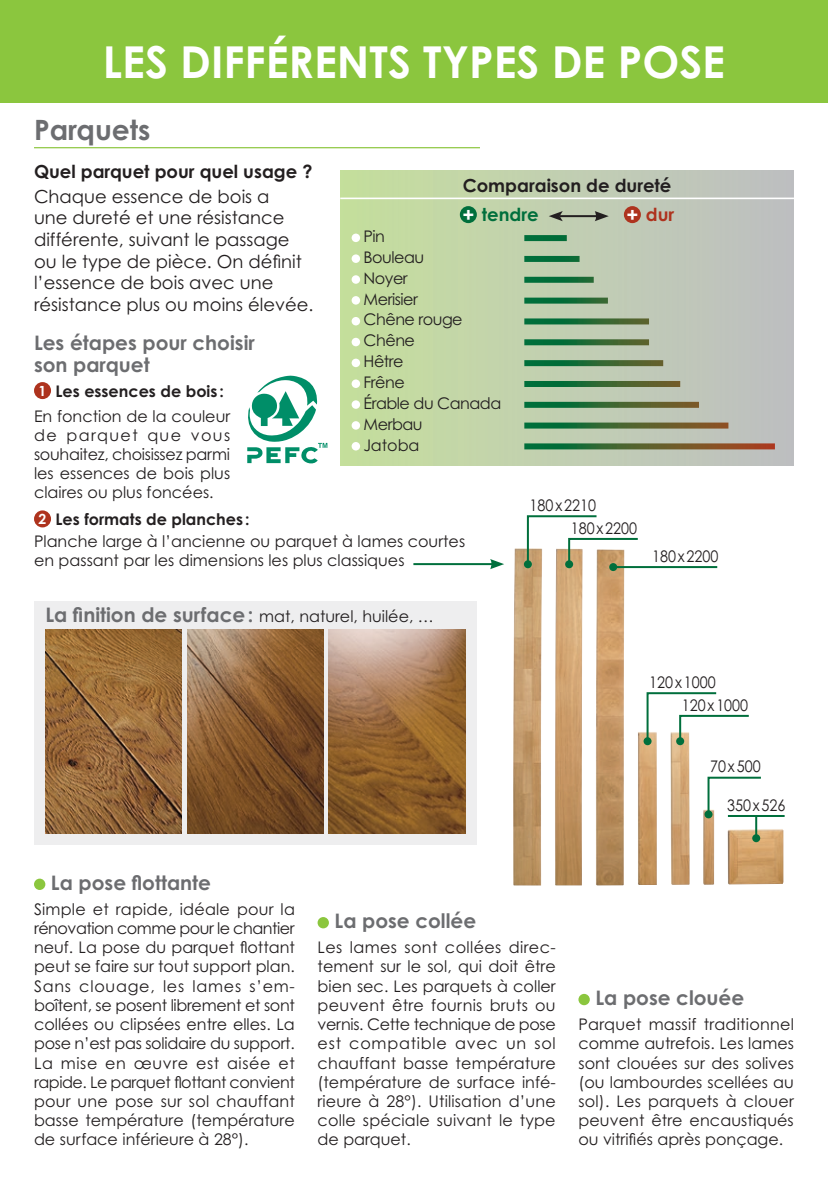
<style>
.page{position:relative;width:828px;height:1191px;background:#fff}
.page>*{position:absolute;margin:0;border:0;box-sizing:border-box;transform-origin:0 0}
.t1{font:700 44px "Century Gothic Std";color:#fff}
.t2{font:700 28px "Century Gothic Std";color:#6c6d70}
.t3{font:700 20px/22px "Century Gothic Std";color:#6c6d70}
.t4{font:18px/21.6px "Century Gothic Std";color:#231f20}
.t5{font:700 18px/29.4px "Century Gothic Std";color:#231f20}
.t6{font:700 18px "Century Gothic Std";color:#ae331e}
.t7{font:16px/19.2px "Century Gothic Std";color:#231f20;text-align:justify}
.t8{font:16px/20.8px "Century Gothic Std";letter-spacing:-.03em;color:#231f20}
.t9{font:16px "Century Gothic Std";color:#231f20;scale:.9 1}
.s1{font-size:20px;color:#fff}
.s2{color:#006f3c}
.s3{font-weight:700;font-size:14px;color:#fff}
.s4{font-weight:700}
.s5{font-weight:400;font-size:16px;color:#231f20}
</style>
<div class="page">
<div style="left:0;top:0;width:828px;height:102px;background:#8bc63e"></div>
<div style="left:34px;top:382px;width:17px;height:17px;background:#ae331e;border-radius:50%"></div>
<div style="left:34px;top:510px;width:17px;height:17px;background:#ae331e;border-radius:50%"></div>
<hr style="left:413px;top:563px;width:80px;height:2px;background:#006f3c">
<svg style="left:490px;top:559px;width:14px;height:10px"></svg>
<hr style="left:34px;top:147px;width:446px;height:1px;background:#8bc63e">
<div style="left:340px;top:170px;width:454px;height:295px;background:linear-gradient(to right,#c5df9d,#bdbec2)"></div>
<hr style="left:340px;top:198px;width:454px;height:1px;background:#fff">
<div style="left:460px;top:206px;width:17px;height:17px;background:#006f3c;border-radius:50%"></div>
<hr style="left:559px;top:215px;width:39px;height:2px;background:#231f20">
<svg style="left:549px;top:211px;width:14px;height:10px"></svg>
<svg style="left:595px;top:211px;width:14px;height:10px"></svg>
<div style="left:624px;top:206px;width:17px;height:17px;background:#ae331e;border-radius:50%"></div>
<div style="left:351px;top:234px;width:9px;height:8px;background:#fff;border-radius:50%"></div>
<div style="left:524px;top:235px;width:43px;height:6px;background:#006d38"></div>
<div style="left:351px;top:254px;width:9px;height:9px;background:#fff;border-radius:50%"></div>
<div style="left:524px;top:256px;width:55px;height:6px;background:#006d38"></div>
<div style="left:351px;top:275px;width:9px;height:9px;background:#fff;border-radius:50%"></div>
<svg style="left:524px;top:277px;width:70px;height:6px"></svg>
<div style="left:351px;top:296px;width:9px;height:9px;background:#fff;border-radius:50%"></div>
<svg style="left:524px;top:298px;width:84px;height:6px"></svg>
<div style="left:351px;top:317px;width:9px;height:8px;background:#fff;border-radius:50%"></div>
<svg style="left:524px;top:318px;width:125px;height:6px"></svg>
<div style="left:351px;top:338px;width:9px;height:8px;background:#fff;border-radius:50%"></div>
<svg style="left:524px;top:339px;width:125px;height:6px"></svg>
<div style="left:351px;top:359px;width:9px;height:8px;background:#fff;border-radius:50%"></div>
<svg style="left:524px;top:360px;width:139px;height:6px"></svg>
<div style="left:351px;top:379px;width:9px;height:9px;background:#fff;border-radius:50%"></div>
<svg style="left:524px;top:381px;width:156px;height:6px"></svg>
<div style="left:351px;top:400px;width:9px;height:9px;background:#fff;border-radius:50%"></div>
<svg style="left:524px;top:402px;width:175px;height:6px"></svg>
<div style="left:351px;top:421px;width:9px;height:9px;background:#fff;border-radius:50%"></div>
<svg style="left:524px;top:422px;width:204px;height:6px"></svg>
<div style="left:351px;top:442px;width:9px;height:8px;background:#fff;border-radius:50%"></div>
<svg style="left:524px;top:443px;width:251px;height:6px;background:#5d6436"></svg>
<svg style="left:247px;top:376px;width:80px;height:88px"></svg>
<div style="left:34px;top:601px;width:442px;height:244px;background:#eeeeef"></div>
<img style="left:45px;top:629px;width:136px;height:204px">
<img style="left:187px;top:629px;width:136px;height:204px">
<img style="left:329px;top:629px;width:136px;height:204px">
<img style="left:513px;top:548px;width:270px;height:337px">
<div style="left:524px;top:560px;width:8px;height:8px;background:#006f3c;border-radius:50%"></div>
<svg style="left:643px;top:737px;width:8px;height:8px"></svg>
<svg style="left:526px;top:515px;width:114px;height:51px"></svg>
<div style="left:565px;top:560px;width:8px;height:8px;background:#006f3c;border-radius:50%"></div>
<svg style="left:645px;top:691px;width:106px;height:52px"></svg>
<div style="left:676px;top:737px;width:8px;height:8px;background:#006f3c;border-radius:50%"></div>
<svg style="left:706px;top:775px;width:57px;height:41px"></svg>
<div style="left:704px;top:810px;width:8px;height:8px;background:#006f3c;border-radius:50%"></div>
<hr style="left:613px;top:566px;width:104px;height:2px;background:#006f3c">
<div style="left:609px;top:563px;width:8px;height:8px;background:#006f3c;border-radius:50%"></div>
<hr style="left:728px;top:815px;width:56px;height:2px;background:#006f3c">
<hr style="left:755px;top:816px;width:2px;height:22px;background:#006f3c">
<div style="left:752px;top:834px;width:8px;height:8px;background:#006f3c;border-radius:50%"></div>
<div style="left:34px;top:878px;width:11px;height:12px;background:#8bc63e;border-radius:50%"></div>
<div style="left:317px;top:917px;width:12px;height:11px;background:#8bc63e;border-radius:50%"></div>
<div style="left:578px;top:994px;width:12px;height:11px;background:#8bc63e;border-radius:50%"></div>
<h1 class="t1" style="left:103px;top:34px;width:624px">LES DIFFÉRENTS TYPES DE POSE</h1>
<h2 class="t2" style="left:34px;top:112px;width:118px">Parquets</h2>
<p class="t5" style="left:34px;top:157px;width:280px">Quel parquet pour quel usage ?</p>
<p class="t4" style="left:34px;top:185px;width:281px">Chaque essence de bois a<br>une dureté et une résistance différente, suivant le passage ou le type de pièce. On définit l’essence de bois avec une résistance plus ou moins élevée.</p>
<p class="t5" style="left:462px;top:170px;width:211px">Comparaison de dureté <span class="s1">+</span> <span class="s2">tendre</span></p>
<p class="t6" style="left:626px;top:203px;width:49px"><span class="s1">+</span> dur</p>
<p class="t8" style="left:363px;top:226px;width:139px">Pin<br>Bouleau<br>Noyer<br>Merisier<br>Chêne rouge<br>Chêne<br>Hêtre<br>Frêne<br>Érable du Canada<br>Merbau<br>Jatoba</p>
<p class="t3" style="left:34px;top:331px;width:222px">Les étapes pour choisir son parquet</p>
<p class="t7" style="left:34px;top:378px;width:198px;line-height:24.8px"><span class="s3">1</span> <span class="s4">Les essences de bois :<br></span>En fonction de la couleur</p>
<p class="t7" style="left:34px;top:425px;width:198px">de parquet que vous souhaitez, choisissez parmi les essences de bois plus claires ou plus foncées.</p>
<p class="t7" style="left:34px;top:508px;width:433px;line-height:22px"><span class="s3">2</span> <span class="s4">Les formats de planches :<br></span>Planche large à l’ancienne ou parquet à lames courtes</p>
<p class="t7" style="left:34px;top:551px;width:372px">en passant par les dimensions les plus classiques</p>
<p class="t9" style="left:529px;top:495px;width:75px">180x2210</p>
<p class="t9" style="left:571px;top:518px;width:75px">180x2200</p>
<p class="t9" style="left:652px;top:546px;width:75px">180x2200</p>
<p class="t3" style="left:45px;top:603px;width:390px">La finition de surface: <span class="s5">mat, naturel, huilée, …</span></p>
<p class="t9" style="left:649px;top:672px;width:75px">120x1000</p>
<p class="t9" style="left:682px;top:695px;width:75px">120x1000</p>
<p class="t9" style="left:710px;top:757px;width:58px">70x500</p>
<p class="t9" style="left:727px;top:795px;width:66px">350x526</p>
<p class="t3" style="left:51px;top:871px;width:162px">La pose flottante</p>
<p class="t7" style="left:34px;top:899px;width:262px">Simple et rapide, idéale pour la rénovation comme pour le chantier neuf. La pose du parquet flottant peut se faire sur tout support plan.<br>Sans clouage, les lames s’em&shy;boîtent, se posent librement et sont collées ou clipsées entre elles. La pose n’est pas solidaire du support.<br>La mise en œuvre est aisée et rapide. Le parquet flottant convient pour une pose sur sol chauffant basse température (température de surface inférieure à 28°).</p>
<p class="t3" style="left:334px;top:909px;width:143px">La pose collée</p>
<p class="t7" style="left:317px;top:937px;width:240px">Les lames sont collées direc&shy;tement sur le sol, qui doit être bien sec. Les parquets à coller peuvent être fournis bruts ou vernis. Cette technique de pose est compatible avec un sol chauffant basse température (température de surface infé&shy;rieure à 28°). Utilisation d’une colle spéciale suivant le type de parquet.</p>
<p class="t3" style="left:595px;top:986px;width:150px">La pose clouée</p>
<p class="t7" style="left:578px;top:1014px;width:217px">Parquet massif traditionnel comme autrefois. Les lames sont clouées sur des solives (ou lambourdes scellées au sol). Les parquets à clouer peuvent être encaustiqués ou vitrifiés après ponçage.</p>
</div>
